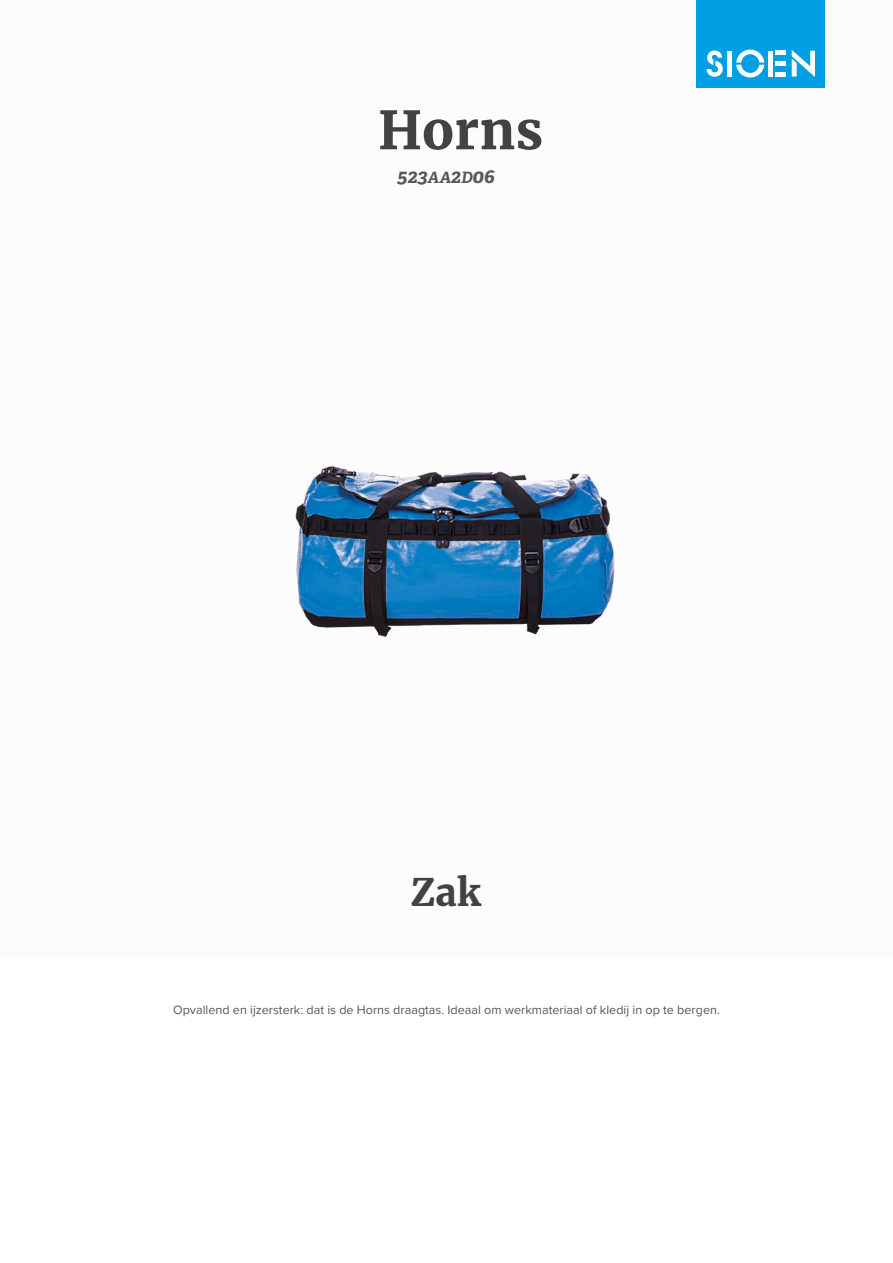
<style>
.page{position:relative;width:893px;height:1263px;background:#fff}
.page>*{position:absolute;margin:0;border:0;box-sizing:border-box;transform-origin:0 0}
.t1{font:700 52.5px "Merriweather";color:#424243}
.t2{font:700 37.5px "Merriweather";color:#424243}
.t3{font:italic 700 19.5px "Adelle";color:#575756}
.t4{font:12.6px "Proxima Nova";color:#575756}
.s1{font-size:15.6px}
</style>
<div class="page">
<div style="left:697px;top:0;width:128px;height:88px;background:#009fe3"></div>
<svg style="left:707px;top:50px;width:16px;height:27px"></svg>
<svg style="left:736px;top:50px;width:28px;height:28px"></svg>
<div style="left:727px;top:51px;width:5px;height:26px;background:#fff"></div>
<div style="left:768px;top:51px;width:5px;height:26px;background:#fff"></div>
<div style="left:775px;top:72px;width:11px;height:5px;background:#fff"></div>
<div style="left:775px;top:61px;width:11px;height:5px;background:#fff"></div>
<hr style="left:775px;top:51px;width:11px;height:4px;background:#fff">
<svg style="left:792px;top:50px;width:23px;height:27px"></svg>
<img style="left:295px;top:465px;width:320px;height:172px">
<h1 class="t1" style="left:378px;top:95px;width:166px">Horns</h1>
<h3 class="t3" style="left:397px;top:164px;width:99px">523<span class="s1">AA</span>2<span class="s1">D</span>06</h3>
<h2 class="t2" style="left:411px;top:867px;width:72px">Zak</h2>
<p class="t4" style="left:173px;top:1000px;width:548px">Opvallend en ijzersterk: dat is de Horns draagtas. Ideaal om werkmateriaal of kledij in op te bergen.</p>
</div>
